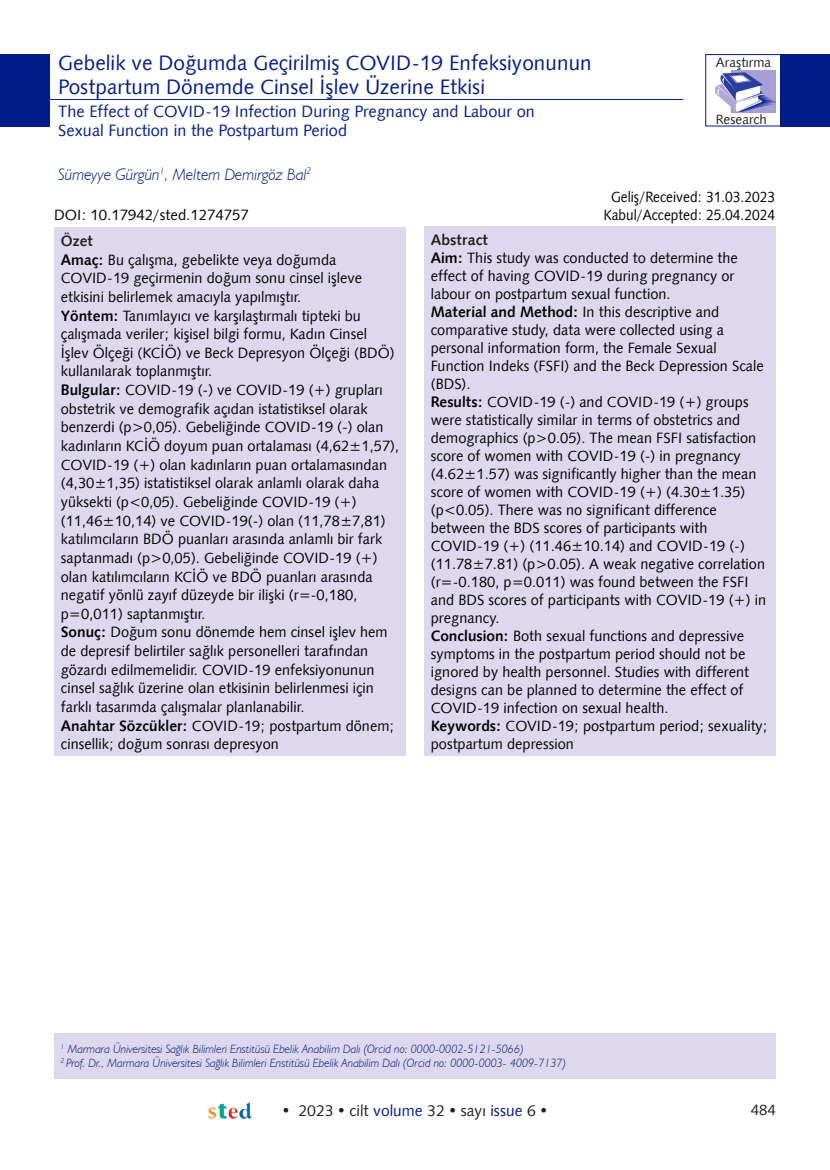
<style>
.page{position:relative;width:830px;height:1170px;background:#fff}
.page>*{position:absolute;margin:0;border:0;box-sizing:border-box;transform-origin:0 0}
.t1{font:21px "Humanist 531 BT Roman A";color:#001c88}
.t2{font:16.5px "Humanist 531 BT Roman A";color:#001c88}
.t3{font:italic 300 16.5px "Humanist 521 BT";color:#001c88}
.t4{font:15.75px "Humanist 531 BT Roman A";color:#231f20}
.STED_Metin{font:15px/18px "Humanist 531 BT Roman A";color:#000}
.STED_Metin-2{font:15px "Humanist 531 BT Roman A";color:#000;scale:.92 1}
.t5{font:15px "Humanist 531 BT Bold A";color:#231f20}
.t6{font:15px "Humanist 531 BT Roman A";color:#231f20}
.t7{font:13.5px "Humanist 531 BT Roman A";color:#231f20}
.t8{font:italic 300 12px "Humanist 521 BT";color:#001c88}
.s1{font-family:"Humanist 531 BT Bold A"}
.s2{color:#001c88}
</style>
<div class="page">
<img style="left:209px;top:1102px;width:42px;height:16px">
<div style="left:705px;top:54px;width:124px;height:72px;border:1px solid #001c88"></div>
<hr style="left:44px;top:99px;width:639px;height:1px;background:#001c88">
<div style="left:0;top:54px;width:50px;height:72px;background:#001c88"></div>
<img style="left:715px;top:70px;width:59px;height:43px">
<div style="left:54px;top:228px;width:352px;height:528px;background:#ddd8ee"></div>
<div style="left:424px;top:227px;width:351px;height:529px;background:#ddd8ee"></div>
<div style="left:54px;top:1032px;width:721px;height:46px;background:#ddd8ee"></div>
<div style="left:779px;top:54px;width:50px;height:72px;background:#001c88"></div>
<p class="t1" style="left:58px;top:49px;width:534px">Gebelik ve Doğumda Geçirilmiş COVID-19 Enfeksiyonunun</p>
<p class="t1" style="left:58px;top:73px;width:428px">Postpartum Dönemde Cinsel İşlev Üzerine Etkisi</p>
<p class="t2" style="left:58px;top:101px;width:478px">The Effect of COVID-19 Infection During Pregnancy and Labour on</p>
<p class="t2" style="left:58px;top:120px;width:290px">Sexual Function in the Postpartum Period</p>
<p class="t3" style="left:58px;top:164px;width:254px">Sümeyye Gürgün<sup>1</sup>, Meltem Demirgöz Bal<sup>2</sup></p>
<p class="STED_Metin" style="left:54px;top:205px;width:196px">DOI: 10.17942/sted.1274757</p>
<p class="t7" style="left:715px;top:53px;width:57px">Araştırma</p>
<p class="t7" style="left:715px;top:111px;width:52px">Research</p>
<p class="STED_Metin-2" style="left:610px;top:187px;width:180px">Geliş/Received: 31.03.2023</p>
<p class="STED_Metin-2" style="left:603px;top:205px;width:188px">Kabul/Accepted: 25.04.2024</p>
<p class="t5" style="left:61px;top:231px;width:34px">Özet</p>
<p class="STED_Metin" style="left:61px;top:250px;width:303px;line-height:18.6px"><span class="s1">Amaç:</span> Bu çalışma, gebelikte veya doğumda<br>COVID-19 geçirmenin doğum sonu cinsel işleve etkisini belirlemek amacıyla yapılmıştır.</p>
<p class="STED_Metin" style="left:61px;top:306px;width:335px;line-height:18.6px"><span class="s1">Yöntem:</span> Tanımlayıcı ve karşılaştırmalı tipteki bu çalışmada veriler; kişisel bilgi formu, Kadın Cinsel İşlev Ölçeği (KCİÖ) ve Beck Depresyon Ölçeği (BDÖ) kullanılarak toplanmıştır.</p>
<p class="STED_Metin" style="left:61px;top:380px;width:339px;line-height:18.6px"><span class="s1">Bulgular:</span> COVID-19 (-) ve COVID-19 (+) grupları obstetrik ve demografik açıdan istatistiksel olarak benzerdi (p&gt;0,05). Gebeliğinde COVID-19 (-) olan kadınların KCİÖ doyum puan ortalaması (4,62±1,57), COVID-19 (+) olan kadınların puan ortalamasından (4,30±1,35) istatistiksel olarak anlamlı olarak daha yüksekti (p&lt;0,05). Gebeliğinde COVID-19 (+) (11,46±10,14) ve COVID-19(-) olan (11,78±7,81) katılımcıların BDÖ puanları arasında anlamlı bir fark saptanmadı (p&gt;0,05). Gebeliğinde COVID-19 (+) olan katılımcıların KCİÖ ve BDÖ puanları arasında negatif yönlü zayıf düzeyde bir ilişki (r=-0,180, p=0,011) saptanmıştır.</p>
<p class="STED_Metin" style="left:61px;top:622px;width:328px;line-height:18.6px"><span class="s1">Sonuç:</span> Doğum sonu dönemde hem cinsel işlev hem de depresif belirtiler sağlık personelleri tarafından gözardı edilmemelidir. COVID-19 enfeksiyonunun cinsel sağlık üzerine olan etkisinin belirlenmesi için farklı tasarımda çalışmalar planlanabilir.</p>
<p class="STED_Metin" style="left:61px;top:715px;width:335px;line-height:18.6px"><span class="s1">Anahtar Sözcükler:</span> COVID-19; postpartum dönem; cinsellik; doğum sonrası depresyon</p>
<p class="t5" style="left:430px;top:230px;width:59px">Abstract</p>
<p class="STED_Metin" style="left:430px;top:248px;width:308px"><span class="s1">Aim:</span> This study was conducted to determine the effect of having COVID-19 during pregnancy or labour on postpartum sexual function.</p>
<p class="STED_Metin" style="left:430px;top:302px;width:334px"><span class="s1">Material and Method:</span> In this descriptive and comparative study, data were collected using a personal information form, the Female Sexual Function Indeks (FSFI) and the Beck Depression Scale (BDS).</p>
<p class="STED_Metin" style="left:430px;top:392px;width:337px"><span class="s1">Results:</span> COVID-19 (-) and COVID-19 (+) groups were statistically similar in terms of obstetrics and demographics (p&gt;0.05). The mean FSFI satisfaction score of women with COVID-19 (-) in pregnancy (4.62±1.57) was significantly higher than the mean score of women with COVID-19 (+) (4.30±1.35) (p&lt;0.05). There was no significant difference between the BDS scores of participants with COVID-19 (+) (11.46±10.14) and COVID-19 (-) (11.78±7.81) (p&gt;0.05). A weak negative correlation (r=-0.180, p=0.011) was found between the FSFI and BDS scores of participants with COVID-19 (+) in pregnancy.</p>
<p class="STED_Metin" style="left:430px;top:626px;width:320px"><span class="s1">Conclusion:</span> Both sexual functions and depressive symptoms in the postpartum period should not be ignored by health personnel. Studies with different designs can be planned to determine the effect of COVID-19 infection on sexual health.</p>
<p class="STED_Metin" style="left:430px;top:716px;width:338px"><span class="s1">Keywords:</span> COVID-19; postpartum period; sexuality; postpartum depression</p>
<p class="t8" style="left:61px;top:1041px;width:464px"><sup>1</sup> Marmara Üniversitesi Sağlık Bilimleri Enstitüsü Ebelik Anabilim Dalı (Orcid no: 0000-0002-5121-5066)</p>
<p class="t8" style="left:61px;top:1055px;width:506px"><sup>2</sup> Prof. Dr., Marmara Üniversitesi Sağlık Bilimleri Enstitüsü Ebelik Anabilim Dalı (Orcid no: 0000-0003- 4009-7137)</p>
<p class="t4" style="left:282px;top:1100px;width:266px">• 2023 • cilt <span class="s2">volume</span> 32 • sayı <span class="s2">issue</span> 6 •</p>
<p class="t6" style="left:750px;top:1100px;width:27px">484</p>
</div>
